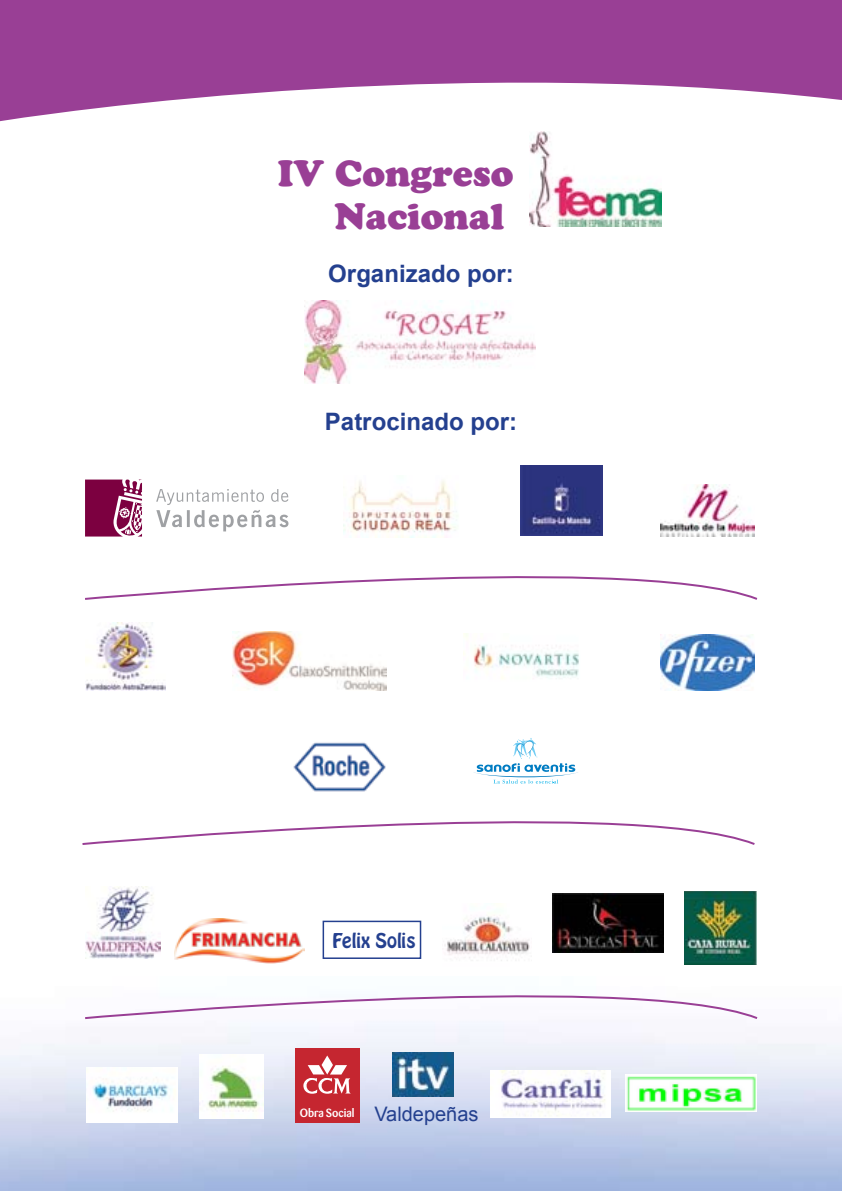
<style>
.page{position:relative;width:842px;height:1191px;background:#fff}
.page>*{position:absolute;margin:0;border:0;box-sizing:border-box;transform-origin:0 0}
.t1{font:900 36px/43.2px "Cooper";color:#993f95;text-align:right}
.t2{font:700 24px "Arial";color:#24408f}
.t3{font:18px "Hobo Std";color:#24408f}
.t4{font:500 11.8px "Barmeno";color:#fff}
.s1{font-family:"Arial";font-weight:400;font-size:20px;color:#24408f}
</style>
<div class="page">
<img style="left:0;top:1024px;width:842px;height:167px">
<img style="left:305px;top:300px;width:231px;height:84px">
<svg style="left:0;top:0;width:842px;height:122px;fill:#993f95"></svg>
<img style="left:529px;top:131px;width:133px;height:96px">
<svg style="left:86px;top:479px;width:56px;height:57px;background:#99396a"></svg>
<svg style="left:156px;top:489px;width:132px;height:42px"></svg>
<img style="left:86px;top:622px;width:80px;height:68px">
<img style="left:463px;top:633px;width:116px;height:46px">
<img style="left:660px;top:634px;width:94px;height:56px">
<img style="left:293px;top:742px;width:93px;height:50px">
<img style="left:86px;top:1068px;width:92px;height:55px">
<div style="left:295px;top:1047px;width:64px;height:54px;background:#c52630"></div>
<svg style="left:303px;top:1055px;width:48px;height:39px"></svg>
<div style="left:295px;top:1102px;width:64px;height:21px;background:#c52630"></div>
<img style="left:343px;top:480px;width:114px;height:58px">
<img style="left:520px;top:465px;width:82px;height:71px">
<svg style="left:473px;top:738px;width:105px;height:45px"></svg>
<img style="left:685px;top:891px;width:72px;height:73px">
<img style="left:660px;top:485px;width:94px;height:51px">
<svg style="left:85px;top:576px;width:673px;height:24px"></svg>
<img style="left:232px;top:631px;width:155px;height:59px">
<svg style="left:82px;top:821px;width:673px;height:24px"></svg>
<svg style="left:85px;top:995px;width:673px;height:25px"></svg>
<img style="left:199px;top:1054px;width:64px;height:64px">
<img style="left:392px;top:1052px;width:62px;height:44px">
<img style="left:85px;top:886px;width:75px;height:72px">
<img style="left:444px;top:916px;width:86px;height:45px">
<img style="left:552px;top:894px;width:111px;height:58px">
<img style="left:175px;top:919px;width:130px;height:45px">
<div style="left:323px;top:920px;width:98px;height:39px;border:2px solid #24408f"></div>
<img style="left:490px;top:1070px;width:121px;height:47px">
<img style="left:625px;top:1074px;width:132px;height:37px">
<h1 class="t1" style="left:278px;top:151px;width:237px">IV Congreso<br>Nacional</h1>
<p class="t2" style="left:328px;top:257px;width:187px">Organizado por:</p>
<p class="t2" style="left:325px;top:406px;width:194px">Patrocinado por:</p>
<p class="t3" style="left:332px;top:928px;width:85px">Felix Solis</p>
<p class="t4" style="left:300px;top:1105px;width:180px">Obra Social <span class="s1">Valdepeñas</span></p>
</div>
